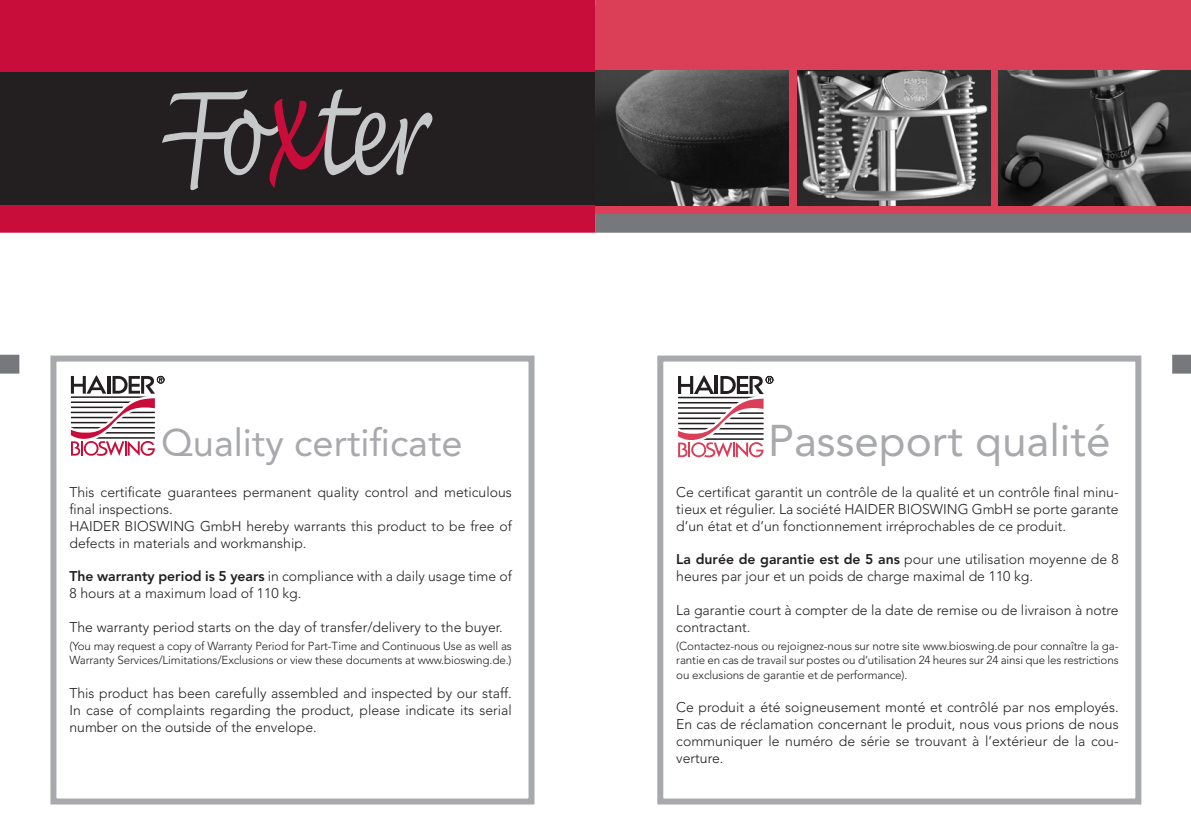
<style>
.page{position:relative;width:1191px;height:840px;background:#fff}
.page>*{position:absolute;margin:0;border:0;box-sizing:border-box;transform-origin:0 0}
.t1{font:44px "Avenir";color:#a8a9ad}
.t2{font:38px "Avenir";color:#a8a9ad}
.t3{font:300 14px/16.8px "Avenir";color:#231f20}
.t4{font:300 11.6px/14px "Avenir";letter-spacing:-.01em;color:#231f20}
.s1{font-weight:800}
</style>
<div class="page">
<div style="left:595px;top:214px;width:596px;height:18px;background:#76787b"></div>
<div style="left:595px;top:0;width:596px;height:214px;background:#da3f57"></div>
<div style="left:0;top:0;width:595px;height:232px;background:#c80d3a"></div>
<div style="left:0;top:72px;width:595px;height:132px;background:#231f20"></div>
<svg style="left:162px;top:89px;width:270px;height:101px"></svg>
<img style="left:998px;top:71px;width:193px;height:134px">
<img style="left:595px;top:71px;width:193px;height:134px">
<img style="left:797px;top:71px;width:193px;height:134px">
<div style="left:50px;top:355px;width:484px;height:449px;border:6px solid #a8a9ad"></div>
<svg style="left:1172px;top:354px;width:19px;height:19px"></svg>
<svg style="left:0;top:354px;width:19px;height:19px"></svg>
<div style="left:657px;top:355px;width:484px;height:449px;border:6px solid #a8a9ad"></div>
<svg style="left:71px;top:375px;width:93px;height:80px"></svg>
<svg style="left:678px;top:375px;width:95px;height:82px"></svg>
<p class="t2" style="left:161px;top:420px;width:303px">Quality certificate</p>
<p class="t3" style="left:69px;top:483px;width:444px">This certificate guarantees permanent quality control and meticulous final inspections.</p>
<p class="t3" style="left:69px;top:517px;width:444px">HAIDER BIOSWING GmbH hereby warrants this product to be free of defects in materials and workmanship.</p>
<p class="t3" style="left:69px;top:567px;width:444px"><span class="s1">The warranty period is 5 years</span> in compliance with a daily usage time of<br>8 hours at a maximum load of 110 kg.</p>
<p class="t3" style="left:69px;top:618px;width:435px">The warranty period starts on the day of transfer/delivery to the buyer.</p>
<p class="t4" style="left:69px;top:639px;width:444px">(You may request a copy of Warranty Period for Part-Time and Continuous Use as well as<br>Warranty Services/Limitations/Exclusions or view these documents at www.bioswing.de.)</p>
<p class="t3" style="left:69px;top:684px;width:444px;text-align:justify">This product has been carefully assembled and inspected by our staff.<br>In case of complaints regarding the product, please indicate its serial number on the outside of the envelope.</p>
<p class="t1" style="left:768px;top:414px;width:344px">Passeport qualité</p>
<p class="t3" style="left:676px;top:483px;width:444px;text-align:justify">Ce certificat garantit un contrôle de la qualité et un contrôle final minu&shy;tieux et régulier. La société HAIDER BIOSWING GmbH se porte garante d’un état et d’un fonctionnement irréprochables de ce produit.</p>
<p class="t3" style="left:676px;top:551px;width:444px"><span class="s1">La durée de garantie est de 5 ans</span> pour une utilisation moyenne de 8 heures par jour et un poids de charge maximal de 110 kg.</p>
<p class="t3" style="left:676px;top:601px;width:444px">La garantie court à compter de la date de remise ou de livraison à notre contractant.</p>
<p class="t4" style="left:676px;top:639px;width:444px;text-align:justify">(Contactez-nous ou rejoignez-nous sur notre site www.bioswing.de pour connaître la ga&shy;rantie en cas de travail sur postes ou d‘utilisation 24 heures sur 24 ainsi que les restrictions ou exclusions de garantie et de performance).</p>
<p class="t3" style="left:676px;top:698px;width:444px;text-align:justify">Ce produit a été soigneusement monté et contrôlé par nos employés.<br>En cas de réclamation concernant le produit, nous vous prions de nous communiquer le numéro de série se trouvant à l’extérieur de la cou&shy;verture.</p>
</div>
